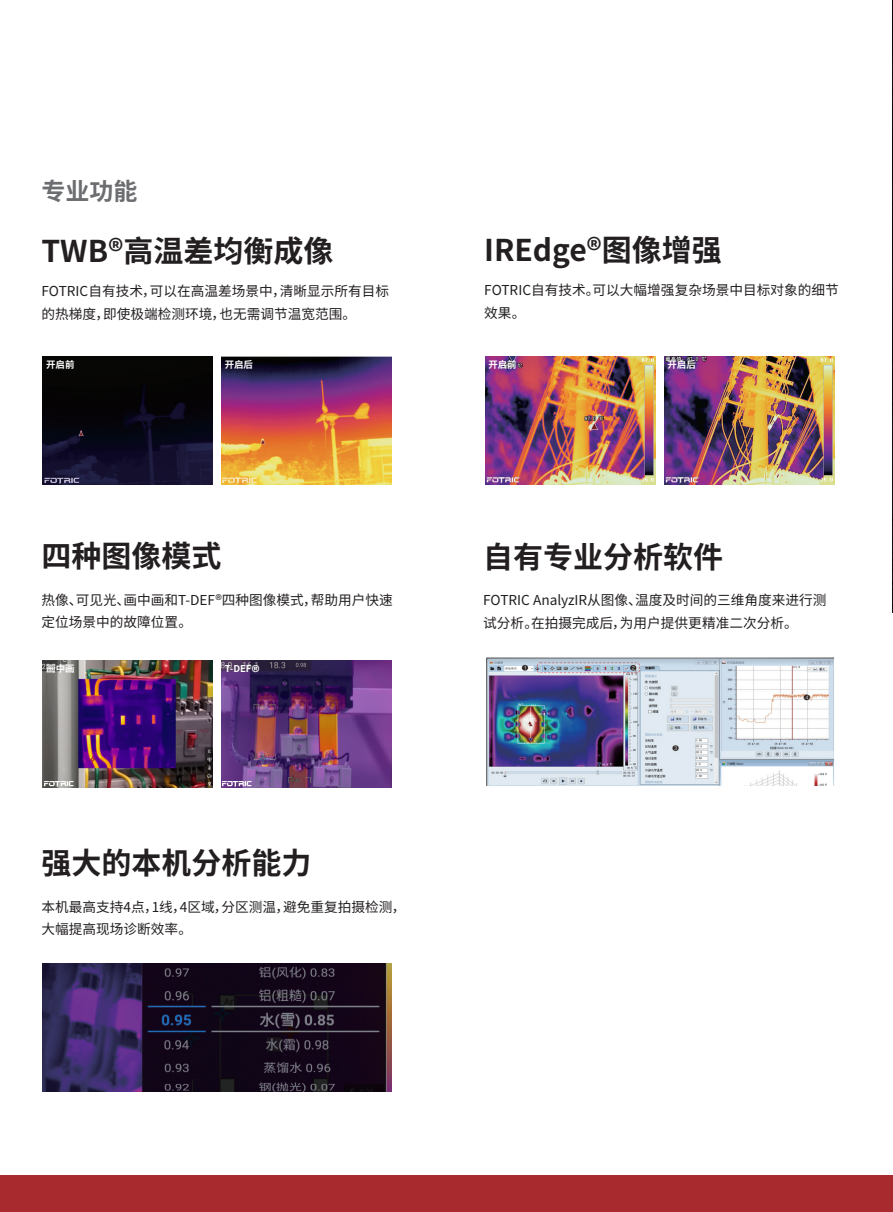
<style>
.page{position:relative;width:893px;height:1212px;background:#fff}
.page>*{position:absolute;margin:0;border:0;box-sizing:border-box;transform-origin:0 0}
.t1{font:700 30px "Source Han Sans CN";color:#231f20}
.t2{font:700 24px "Source Han Sans CN";color:#6c6d70}
.t3{font:13.65px/22.5px "Source Han Sans CN";color:#231f20}
.t4{font:700 9.45px "Source Han Sans CN";color:#fff}
.s1{font-size:16.2px}
</style>
<div class="page">
<img style="left:892px;top:0;width:1px;height:612px">
<div style="left:0;top:1175px;width:893px;height:37px;background:#a8292e"></div>
<img style="left:485px;top:357px;width:170px;height:128px">
<img style="left:664px;top:357px;width:170px;height:128px">
<img style="left:42px;top:357px;width:171px;height:128px">
<img style="left:221px;top:357px;width:171px;height:128px">
<img style="left:42px;top:660px;width:171px;height:128px">
<img style="left:221px;top:660px;width:171px;height:128px">
<img style="left:223px;top:781px;width:29px;height:5px">
<img style="left:44px;top:781px;width:30px;height:5px">
<img style="left:43px;top:964px;width:349px;height:127px">
<img style="left:486px;top:658px;width:349px;height:127px">
<h2 class="t2" style="left:42px;top:178px;width:97px">专业功能</h2>
<h1 class="t1" style="left:42px;top:234px;width:293px">TWB®高温差均衡成像</h1>
<p class="t3" style="left:42px;top:280px;width:349px">FOTRIC自有技术，可以在高温差场景中，清晰显示所有目标的热梯度，即使极端检测环境，也无需调节温宽范围。</p>
<h1 class="t1" style="left:484px;top:233px;width:239px">IREdge®图像增强</h1>
<p class="t3" style="left:484px;top:279px;width:356px">FOTRIC自有技术。可以大幅增强复杂场景中目标对象的细节效果。</p>
<p class="t4" style="left:46px;top:359px;width:30px">开启前</p>
<p class="t4" style="left:225px;top:359px;width:30px">开启后</p>
<p class="t4" style="left:488px;top:359px;width:30px">开启前</p>
<p class="t4" style="left:667px;top:359px;width:30px">开启后</p>
<h1 class="t1" style="left:42px;top:539px;width:182px">四种图像模式</h1>
<p class="t3" style="left:42px;top:589px;width:353px">热像、可见光、画中画和T-DEF®四种图像模式，帮助用户快速定位场景中的故障位置。</p>
<p class="t4" style="left:225px;top:663px;width:37px">T-DEF<span class="s1">®</span></p>
<p class="t4" style="left:46px;top:663px;width:30px">画中画</p>
<h1 class="t1" style="left:42px;top:846px;width:272px">强大的本机分析能力</h1>
<p class="t3" style="left:42px;top:895px;width:365px">本机最高支持4点，1线，4区域，分区测温，避免重复拍摄检测，大幅提高现场诊断效率。</p>
<h1 class="t1" style="left:483px;top:540px;width:241px">自有专业分析软件</h1>
<p class="t3" style="left:483px;top:589px;width:345px">FOTRIC AnalyzIR从图像、温度及时间的三维角度来进行测试分析。在拍摄完成后，为用户提供更精准二次分析。</p>
</div>
